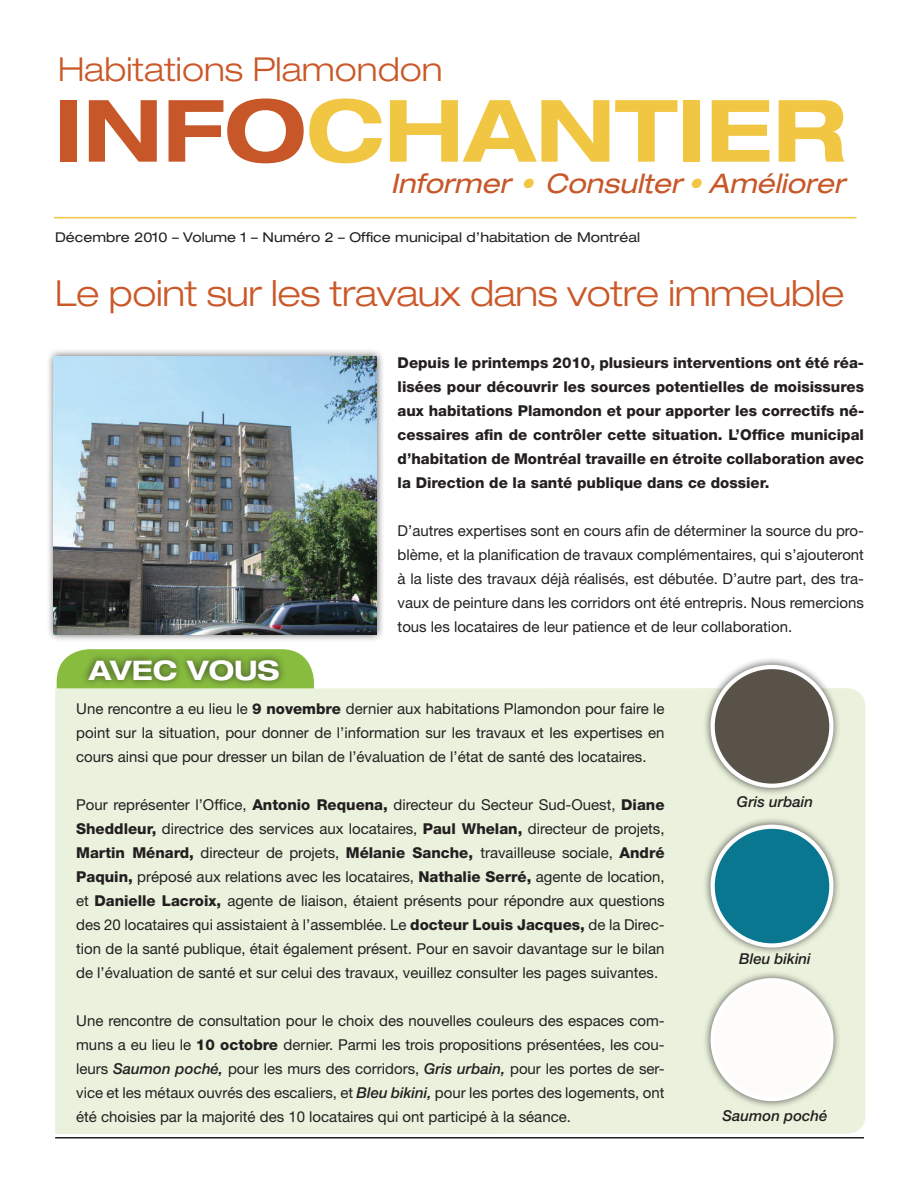
<style>
.page{position:relative;width:918px;height:1188px;background:#fff}
.page>*{position:absolute;margin:0;border:0;box-sizing:border-box;transform-origin:0 0}
.t1{font:700 expanded 86.1px "Helvetica Neue";color:#f0c642}
.t2{font:300 expanded 36px "Helvetica Neue";letter-spacing:-.01em;color:#ca5828}
.t3{font:300 expanded 33px "Helvetica Neue";color:#ca5828}
.t4{font:italic expanded 27px "Helvetica Neue";color:#c75728}
.t5{font:700 expanded 27px "Helvetica Neue";color:#fff}
.t6{font:15px/24px "Helvetica Neue";color:#231f20;text-align:justify}
.t7{font:800 15px/24px "Helvetica Neue";color:#231f20;text-align:justify}
.t8{font:italic 500 15px "Helvetica Neue";color:#231f20}
.t9{font:expanded 13.5px "Helvetica Neue";color:#231f20}
.s1{color:#c75728}
.s2{color:#f0c642}
.s3{font-weight:800}
.s4{font-weight:500;font-style:italic}
</style>
<div class="page">
<hr style="left:54px;top:217px;width:803px;height:1px;background:#f0c642">
<hr style="left:55px;top:1137px;width:809px;height:1px;background:#231f20">
<div style="left:46px;top:348px;width:339px;height:295px;background:#231f20;opacity:.75"></div>
<img style="left:54px;top:357px;width:323px;height:278px">
<svg style="left:57px;top:649px;width:257px;height:39px"></svg>
<div style="left:55px;top:688px;width:810px;height:446px;background:#eaf2dd"></div>
<div style="left:80px;top:651px;width:206px;height:37px;background:#231f20;opacity:.75"></div>
<div style="left:702px;top:657px;width:140px;height:139px;background:#231f20;opacity:.75"></div>
<div style="left:713px;top:667px;width:118px;height:119px;background:#595248;border-radius:50%"></div>
<div style="left:711px;top:665px;width:123px;height:123px;border:4px solid #fff;border-radius:50%"></div>
<div style="left:702px;top:816px;width:140px;height:140px;background:#231f20;opacity:.75"></div>
<div style="left:713px;top:827px;width:118px;height:118px;background:#0a7790;border-radius:50%"></div>
<div style="left:711px;top:825px;width:123px;height:123px;border:4px solid #fff;border-radius:50%"></div>
<div style="left:702px;top:970px;width:140px;height:139px;background:#231f20;opacity:.75"></div>
<div style="left:713px;top:980px;width:118px;height:119px;background:#fefcfa;border-radius:50%"></div>
<div style="left:711px;top:978px;width:123px;height:123px;border:4px solid #fff;border-radius:50%"></div>
<h3 class="t3" style="left:58px;top:50px;width:386px">Habitations Plamondon</h3>
<h1 class="t1" style="left:55px;top:77px;width:793px"><span class="s1">INFO</span>CHANTIER</h1>
<h3 class="t4" style="left:390px;top:167px;width:463px">Informer <span class="s2">•</span> Consulter<span class="s2">•</span> Améliorer</h3>
<p class="t9" style="left:55px;top:229px;width:586px">Décembre 2010 – Volume 1 – Numéro 2 – Office municipal d’habitation de Montréal</p>
<h2 class="t2" style="left:55px;top:272px;width:791px">Le point sur les travaux dans votre immeuble</h2>
<p class="t7" style="left:398px;top:351px;width:468px">Depuis le printemps 2010, plusieurs interventions ont été réa&shy;lisées pour découvrir les sources potentielles de moisissures aux habitations Plamondon et pour apporter les correctifs né&shy;cessaires afin de contrôler cette situation. L’Office municipal d’habitation de Montréal travaille en étroite collaboration avec la Direction de la santé publique dans ce dossier.</p>
<p class="t6" style="left:398px;top:519px;width:468px">D’autres expertises sont en cours afin de déterminer la source du pro&shy;blème, et la planification de travaux complémentaires, qui s’ajouteront à la liste des travaux déjà réalisés, est débutée. D’autre part, des tra&shy;vaux de peinture dans les corridors ont été entrepris. Nous remercions tous les locataires de leur patience et de leur collaboration.</p>
<h3 class="t5" style="left:89px;top:653px;width:192px">AVEC VOUS</h3>
<p class="t6" style="left:76px;top:697px;width:590px">Une rencontre a eu lieu le <span class="s3">9 novembre</span> dernier aux habitations Plamondon pour faire le point sur la situation, pour donner de l’information sur les travaux et les expertises en cours ainsi que pour dresser un bilan de l’évaluation de l’état de santé des locataires.</p>
<p class="t6" style="left:76px;top:793px;width:590px">Pour représenter l’Office, <span class="s3">Antonio Requena,</span> directeur du Secteur Sud-Ouest, <span class="s3">Diane Sheddleur,</span> directrice des services aux locataires, <span class="s3">Paul Whelan,</span> directeur de projets, <span class="s3">Martin Ménard,</span> directeur de projets, <span class="s3">Mélanie Sanche,</span> travailleuse sociale, <span class="s3">André Paquin,</span> préposé aux relations avec les locataires, <span class="s3">Nathalie Serré,</span> agente de location, et <span class="s3">Danielle Lacroix,</span> agente de liaison, étaient présents pour répondre aux questions des 20 locataires qui assistaient à l’assemblée. Le <span class="s3">docteur Louis Jacques,</span> de la Direc&shy;tion de la santé publique, était également présent. Pour en savoir davantage sur le bilan de l’évaluation de santé et sur celui des travaux, veuillez consulter les pages suivantes.</p>
<p class="t6" style="left:76px;top:1009px;width:590px">Une rencontre de consultation pour le choix des nouvelles couleurs des espaces com&shy;muns a eu lieu le <span class="s3">10 octobre</span> dernier. Parmi les trois propositions présentées, les cou&shy;leurs <span class="s4">Saumon poché,</span> pour les murs des corridors, <span class="s4">Gris urbain,</span> pour les portes de ser&shy;vice et les métaux ouvrés des escaliers, et <span class="s4">Bleu bikini,</span> pour les portes des logements, ont été choisies par la majorité des 10 locataires qui ont participé à la séance.</p>
<p class="t8" style="left:737px;top:793px;width:78px">Gris urbain</p>
<p class="t8" style="left:739px;top:950px;width:73px">Bleu bikini</p>
<p class="t8" style="left:723px;top:1107px;width:107px">Saumon poché</p>
</div>
